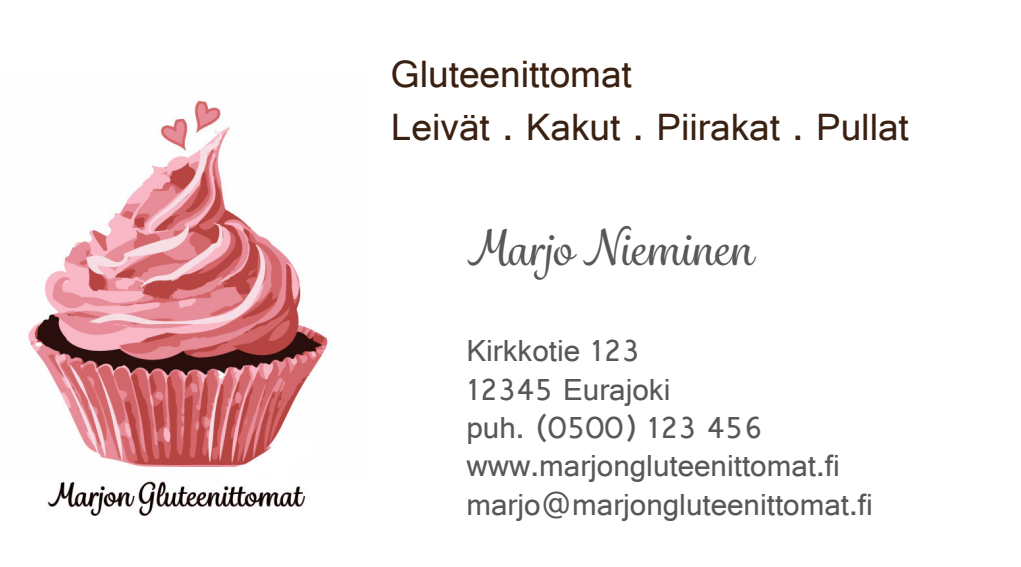
<style>
.page{position:relative;width:1021px;height:567px;background:#fff}
.page>*{position:absolute;margin:0;border:0;box-sizing:border-box;transform-origin:0 0}
.t1{font:500 48px "Grafolita Script";color:#57585a}
.t2{font:40px "Gautami";color:#3a2111}
.t3{font:32px/38.4px "Gautami";color:#57585a}
</style>
<div class="page">
<img style="left:28px;top:99px;width:301px;height:417px">
<p class="t2" style="left:391px;top:50px;width:242px">Gluteenittomat</p>
<p class="t2" style="left:391px;top:103px;width:519px">Leivät . Kakut . Piirakat . Pullat</p>
<h1 class="t1" style="left:466px;top:217px;width:287px">Marjo Nieminen</h1>
<p class="t3" style="left:466px;top:331px;width:408px">Kirkkotie 123<br>12345 Eurajoki<br>puh. (0500) 123 456 www.marjongluteenittomat.fi marjo@marjongluteenittomat.fi</p>
</div>
